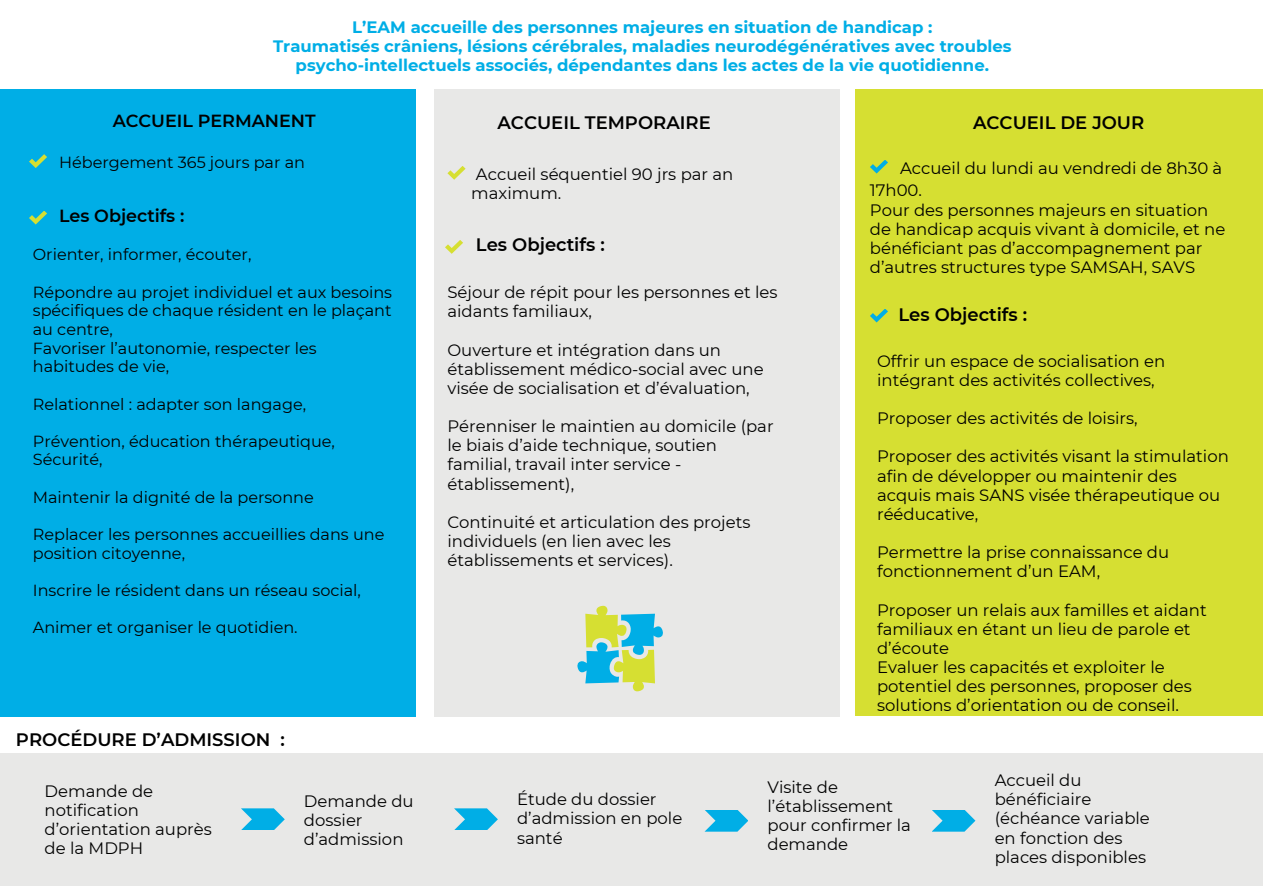
<style>
.page{position:relative;width:1263px;height:894px;background:#fff}
.page>*{position:absolute;margin:0;border:0;box-sizing:border-box;transform-origin:0 0}
.t1{font:600 18px "Montserrat";color:#000}
.t2{font:600 17.55px "Montserrat";color:#000}
.t3{font:16.5px/19.2px "Montserrat";color:#000}
.t4{font:700 16.5px "Montserrat";color:#00aee6}
.t5{font:16.05px/18.6px "Montserrat";color:#000}
</style>
<div class="page">
<div style="left:855px;top:89px;width:408px;height:626px;background:#d6df32"></div>
<div style="left:435px;top:89px;width:405px;height:627px;background:#e8e8e7"></div>
<div style="left:0;top:89px;width:415px;height:627px;background:#00aee6"></div>
<div style="left:0;top:752px;width:1263px;height:133px;background:#e8e8e7"></div>
<svg style="left:241px;top:808px;width:44px;height:22px"></svg>
<svg style="left:454px;top:808px;width:44px;height:22px"></svg>
<svg style="left:705px;top:810px;width:43px;height:21px"></svg>
<svg style="left:932px;top:810px;width:43px;height:21px"></svg>
<svg style="left:577px;top:605px;width:86px;height:86px"></svg>
<svg style="left:29px;top:154px;width:18px;height:14px"></svg>
<svg style="left:29px;top:211px;width:18px;height:13px"></svg>
<svg style="left:445px;top:240px;width:18px;height:14px"></svg>
<svg style="left:447px;top:166px;width:19px;height:14px"></svg>
<svg style="left:870px;top:160px;width:18px;height:13px"></svg>
<svg style="left:870px;top:309px;width:18px;height:13px"></svg>
<p class="t4" style="left:352px;top:17px;width:582px">L’EAM accueille des personnes majeures en situation de handicap :</p>
<p class="t4" style="left:273px;top:36px;width:740px">Traumatisés crâniens, lésions cérébrales, maladies neurodégénératives avec troubles</p>
<p class="t4" style="left:296px;top:55px;width:695px">psycho-intellectuels associés, dépendantes dans les actes de la vie quotidienne.</p>
<p class="t2" style="left:113px;top:110px;width:204px">ACCUEIL PERMANENT</p>
<p class="t1" style="left:497px;top:111px;width:215px">ACCUEIL TEMPORAIRE</p>
<p class="t1" style="left:973px;top:111px;width:173px">ACCUEIL DE JOUR</p>
<p class="t3" style="left:870px;top:157px;width:354px;line-height:21.3px;text-indent:30px">Accueil du lundi au vendredi de 8h30 à<br>17h00.</p>
<p class="t3" style="left:870px;top:200px;width:357px">Pour des personnes majeurs en situation de handicap acquis vivant à domicile, et ne bénéficiant pas d’accompagnement par d’autres structures type SAMSAH, SAVS</p>
<p class="t1" style="left:898px;top:303px;width:130px">Les Objectifs :</p>
<p class="t5" style="left:59px;top:153px;width:247px">Hébergement 365 jours par an</p>
<p class="t3" style="left:471px;top:164px;width:264px">Accueil séquentiel 90 jrs par an maximum.</p>
<p class="t2" style="left:59px;top:205px;width:127px">Les Objectifs :</p>
<p class="t1" style="left:476px;top:234px;width:130px">Les Objectifs :</p>
<p class="t5" style="left:33px;top:245px;width:220px">Orienter, informer, écouter,</p>
<p class="t5" style="left:33px;top:282px;width:361px;text-align:justify">Répondre au projet individuel et aux besoins spécifiques de chaque résident en le plaçant au centre,</p>
<p class="t5" style="left:33px;top:338px;width:285px">Favoriser l’autonomie, respecter les habitudes de vie,</p>
<p class="t5" style="left:33px;top:394px;width:275px">Relationnel : adapter son langage,</p>
<p class="t5" style="left:33px;top:431px;width:304px">Prévention, éducation thérapeutique,<br>Sécurité,</p>
<p class="t5" style="left:33px;top:487px;width:282px">Maintenir la dignité de la personne</p>
<p class="t5" style="left:33px;top:525px;width:353px">Replacer les personnes accueillies dans une position citoyenne,</p>
<p class="t5" style="left:33px;top:580px;width:330px">Inscrire le résident dans un réseau social,</p>
<p class="t5" style="left:33px;top:618px;width:266px">Animer et organiser le quotidien.</p>
<p class="t3" style="left:447px;top:282px;width:332px">Séjour de répit pour les personnes et les aidants familiaux,</p>
<p class="t3" style="left:447px;top:340px;width:318px">Ouverture et intégration dans un établissement médico-social avec une visée de socialisation et d’évaluation,</p>
<p class="t3" style="left:447px;top:416px;width:328px">Pérenniser le maintien au domicile (par le biais d’aide technique, soutien familial, travail inter service - établissement),</p>
<p class="t3" style="left:447px;top:512px;width:304px">Continuité et articulation des projets individuels (en lien avec les établissements et services).</p>
<p class="t3" style="left:877px;top:351px;width:290px">Offrir un espace de socialisation en intégrant des activités collectives,</p>
<p class="t3" style="left:877px;top:408px;width:262px">Proposer des activités de loisirs,</p>
<p class="t3" style="left:877px;top:447px;width:353px">Proposer des activités visant la stimulation afin de développer ou maintenir des acquis mais SANS visée thérapeutique ou rééducative,</p>
<p class="t3" style="left:877px;top:542px;width:294px">Permettre la prise connaissance du fonctionnement d’un EAM,</p>
<p class="t3" style="left:877px;top:600px;width:331px">Proposer un relais aux familles et aidant familiaux en étant un lieu de parole et d’écoute</p>
<p class="t3" style="left:877px;top:657px;width:316px">Evaluer les capacités et exploiter le potentiel des personnes, proposer des solutions d’orientation ou de conseil.</p>
<p class="t1" style="left:16px;top:728px;width:270px">PROCÉDURE D’ADMISSION :</p>
<p class="t3" style="left:45px;top:781px;width:169px">Demande de notification d’orientation auprès de la MDPH</p>
<p class="t3" style="left:304px;top:790px;width:111px">Demande du dossier d’admission</p>
<p class="t3" style="left:517px;top:789px;width:167px">Étude du dossier d’admission en pole santé</p>
<p class="t3" style="left:767px;top:776px;width:145px">Visite de l’établissement pour confirmer la demande</p>
<p class="t3" style="left:995px;top:770px;width:157px">Accueil du bénéficiaire (échéance variable en fonction des places disponibles</p>
</div>
